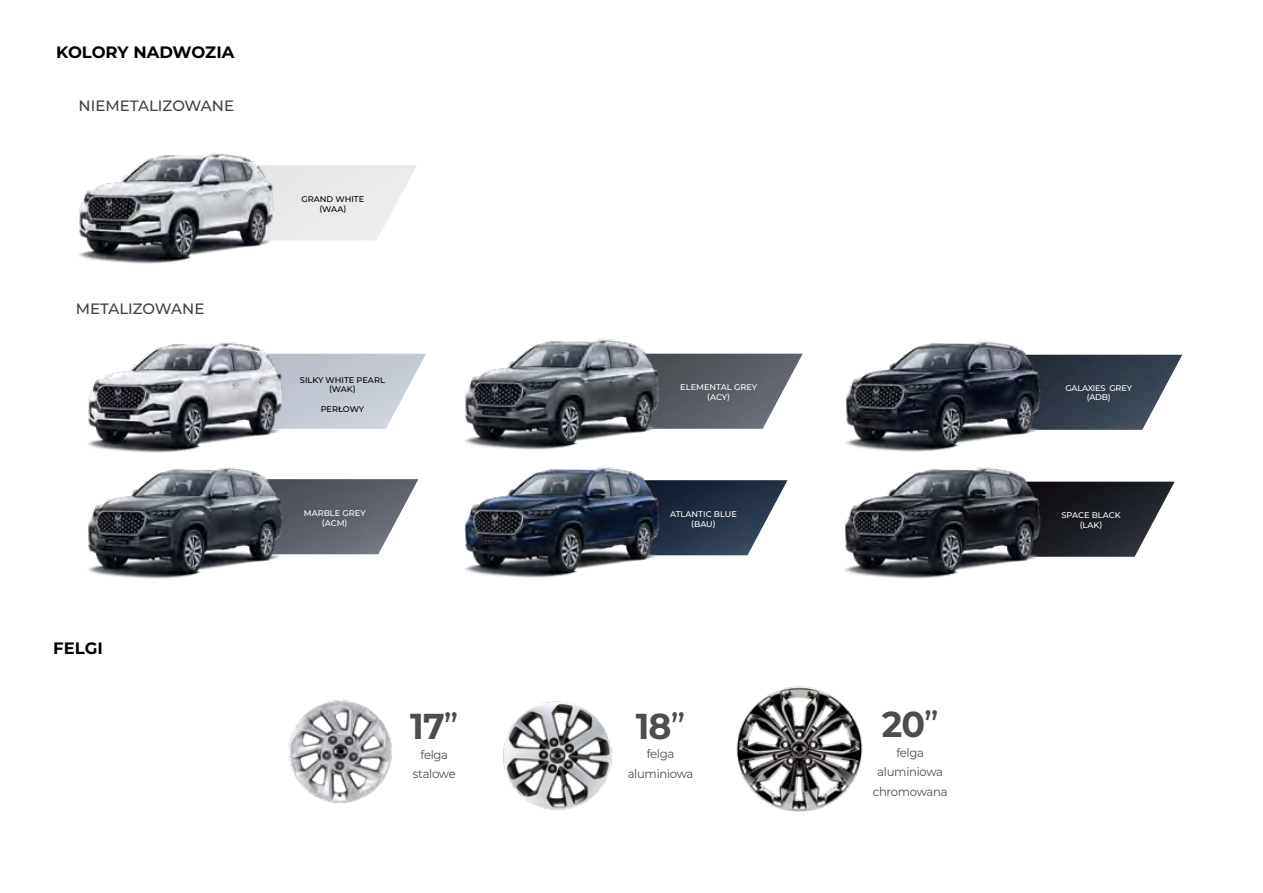
<style>
.page{position:relative;width:1263px;height:893px;background:#fff}
.page>*{position:absolute;margin:0;border:0;box-sizing:border-box;transform-origin:0 0}
.t1{font:700 36px "Montserrat";color:#4d4d4f}
.t2{font:700 16.5px "Montserrat";color:#000}
.t3{font:500 15px "Montserrat";color:#414042}
.t4{font:12px/19.5px "Montserrat";letter-spacing:-.025em;color:#4d4d4f;text-align:center}
.t5{font:500 8.25px/9.9px "Montserrat";color:#fff;text-align:center}
.t6{font:500 8.25px/9.9px "Montserrat";color:#000;text-align:center}
.t7{font:500 8.25px/8.9px "Montserrat";letter-spacing:-.025em;color:#fff;text-align:center}
.s1{font-weight:500}
</style>
<div class="page">
<img style="left:79px;top:152px;width:203px;height:112px">
<img style="left:291px;top:354px;width:135px;height:75px">
<img style="left:88px;top:341px;width:203px;height:104px">
<img style="left:291px;top:479px;width:127px;height:75px">
<img style="left:88px;top:445px;width:203px;height:134px">
<img style="left:668px;top:480px;width:119px;height:75px">
<img style="left:464px;top:466px;width:204px;height:112px">
<img style="left:1049px;top:355px;width:133px;height:75px">
<img style="left:846px;top:340px;width:203px;height:105px">
<img style="left:668px;top:354px;width:135px;height:75px">
<img style="left:465px;top:338px;width:203px;height:112px">
<img style="left:1049px;top:482px;width:126px;height:75px">
<img style="left:845px;top:445px;width:204px;height:134px">
<img style="left:287px;top:697px;width:107px;height:107px;border-radius:53px">
<img style="left:500px;top:698px;width:115px;height:115px;border-radius:57px">
<img style="left:731px;top:683px;width:136px;height:136px;border-radius:68px">
<hr style="left:0;top:0;width:1111px;height:1px;background:#f1f1f2">
<h2 class="t2" style="left:56px;top:40px;width:180px">KOLORY NADWOZIA</h2>
<h3 class="t3" style="left:79px;top:95px;width:157px">NIEMETALIZOWANE</h3>
<h3 class="t3" style="left:76px;top:298px;width:130px">METALIZOWANE</h3>
<h2 class="t2" style="left:53px;top:636px;width:51px">FELGI</h2>
<p class="t6" style="left:301px;top:194px;width:64px">GRAND WHITE (WAA)</p>
<p class="t6" style="left:300px;top:374px;width:86px">SILKY WHITE PEARL (WAK)</p>
<p class="t6" style="left:321px;top:404px;width:45px">PERŁOWY</p>
<p class="t5" style="left:680px;top:382px;width:78px">ELEMENTAL GREY (ACY)</p>
<p class="t5" style="left:304px;top:508px;width:63px">MARBLE GREY (ACM)</p>
<p class="t5" style="left:670px;top:509px;width:68px">ATLANTIC BLUE (BAU)</p>
<h1 class="t1" style="left:410px;top:700px;width:50px">17<span class="s1">”</span></h1>
<h3 class="t4" style="left:413px;top:744px;width:44px">felga stalowe</h3>
<h1 class="t1" style="left:636px;top:700px;width:51px">18<span class="s1">”</span></h1>
<h3 class="t4" style="left:628px;top:744px;width:67px">felga aluminiowa</h3>
<h1 class="t1" style="left:882px;top:698px;width:59px">20<span class="s1">”</span></h1>
<h3 class="t4" style="left:873px;top:742px;width:76px">felga aluminiowa chromowana</h3>
<p class="t7" style="left:1065px;top:384px;width:68px">GALAXIES GREY (ADB)</p>
<p class="t5" style="left:1061px;top:510px;width:61px">SPACE BLACK (LAK)</p>
</div>
